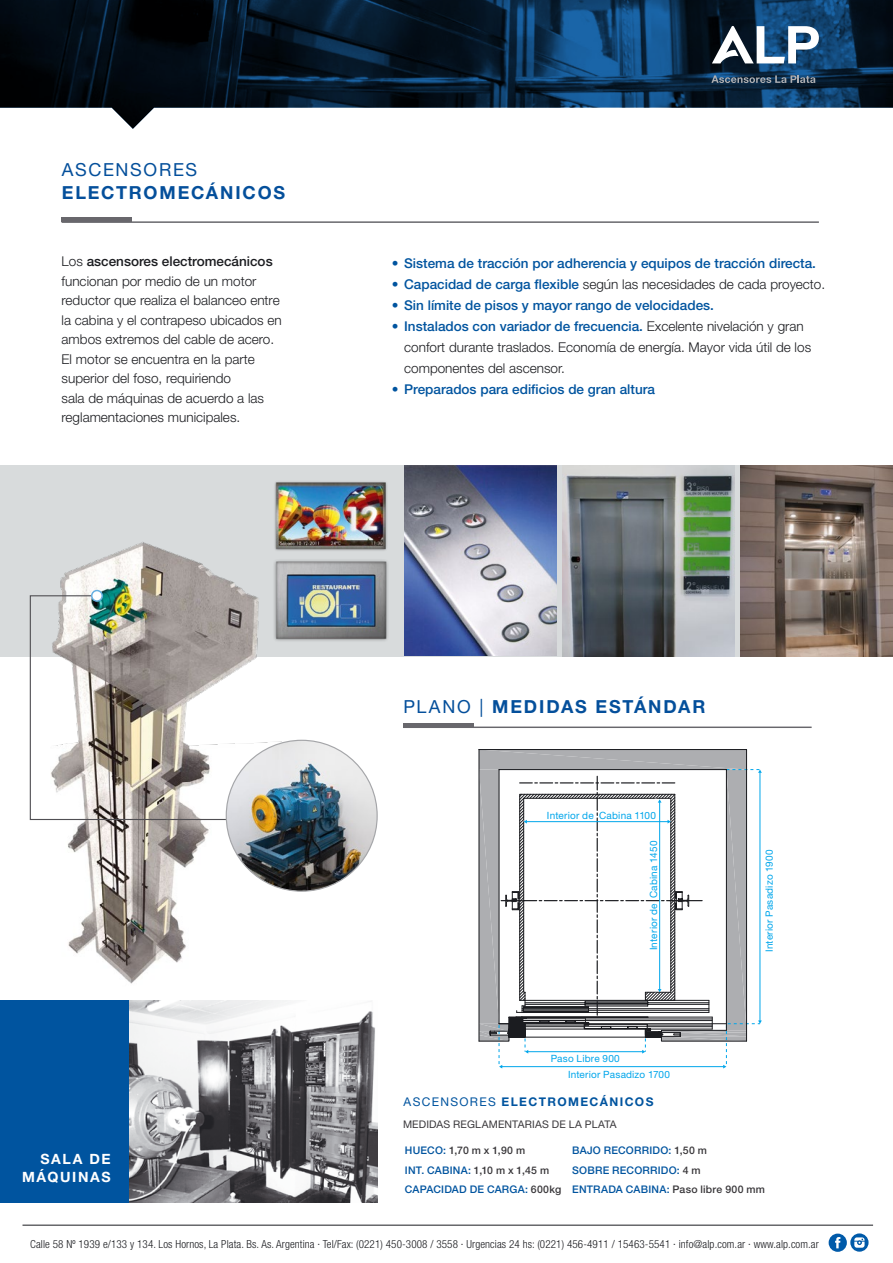
<style>
.page{position:relative;width:893px;height:1263px;background:#fff}
.page>*{position:absolute;margin:0;border:0;box-sizing:border-box;transform-origin:0 0}
.t1{font:700 18px "Helvetica Neue LT Pro";letter-spacing:.105em;color:#044f9b}
.t2{font:18px "Helvetica Neue LT Pro";letter-spacing:.09em;color:#044f9b}
.t3{font:700 14.1px/18px "Helvetica Neue LT Pro";letter-spacing:.115em;color:#fff;text-align:right}
.t4{font:300 13.5px/19.5px "Helvetica Neue LT Pro";color:#1b1c20}
.t5{font:500 13.5px "Helvetica Neue LT Pro";color:#00549f}
.t6{font:700 12px "Helvetica Neue LT Pro";letter-spacing:.115em;color:#00549f}
.t7{font:300 condensed 11.1px "Helvetica Neue LT Pro";letter-spacing:.01em;color:#1b1c20}
.t8{font:500 10.5px/19.5px "Helvetica Neue LT Pro";letter-spacing:.02em;color:#00549f}
.t9{font:10.5px "Helvetica Neue LT Pro";letter-spacing:.015em;color:#39373a}
.t10{font:10.05px/15.3px "Helvetica Neue LT Pro";letter-spacing:.02em;color:#00a6eb}
.s1{font-weight:500}
.s2{font-weight:500;color:#00549f}
.s3{font-weight:400}
.s4{color:#39373a}
</style>
<div class="page">
<div style="left:0;top:465px;width:893px;height:191px;background:#d8dbdc"></div>
<img style="left:128px;top:1000px;width:249px;height:202px">
<svg style="left:0;top:0;width:893px;height:129px"></svg>
<hr style="left:62px;top:221px;width:757px;height:2px;background:#68676c">
<hr style="left:62px;top:218px;width:70px;height:4px;background:#68676c">
<hr style="left:403px;top:726px;width:409px;height:2px;background:#68676c">
<hr style="left:403px;top:723px;width:71px;height:4px;background:#68676c">
<div style="left:0;top:1000px;width:128px;height:202px;background:#00549f"></div>
<img style="left:741px;top:466px;width:152px;height:190px">
<img style="left:562px;top:466px;width:173px;height:190px">
<img style="left:60px;top:542px;width:222px;height:442px">
<svg style="left:29px;top:595px;width:255px;height:226px"></svg>
<img style="left:226px;top:740px;width:151px;height:151px;border-radius:75px">
<div style="left:92px;top:590px;width:10px;height:11px;background:#fff;border-radius:50%"></div>
<div style="left:91px;top:590px;width:12px;height:12px;border:2px solid #68b1e2;border-radius:50%"></div>
<img style="left:271px;top:481px;width:116px;height:71px">
<img style="left:266px;top:552px;width:122px;height:96px">
<img style="left:405px;top:465px;width:151px;height:191px">
<svg style="left:478px;top:749px;width:284px;height:319px"></svg>
<svg style="left:711px;top:75px;width:104px;height:8px"></svg>
<svg style="left:712px;top:26px;width:107px;height:37px"></svg>
<hr style="left:23px;top:1225px;width:850px;height:1px;background:#1b1c20">
<svg style="left:829px;top:1233px;width:39px;height:19px"></svg>
<h1 class="t2" style="left:62px;top:159px;width:137px">ASCENSORES</h1>
<h1 class="t1" style="left:62px;top:181px;width:225px">ELECTROMECÁNICOS</h1>
<p class="t4" style="left:62px;top:251px;width:222px">Los <span class="s1">ascensores electromecánicos </span>funcionan por medio de un motor reductor que realiza el balanceo entre la cabina y el contrapeso ubicados en ambos extremos del cable de acero.<br>El motor se encuentra en la parte superior del foso, requiriendo<br>sala de máquinas de acuerdo a las reglamentaciones municipales.</p>
<p class="t5" style="left:392px;top:255px;width:426px">• Sistema de tracción por adherencia y equipos de tracción directa.</p>
<p class="t4" style="left:392px;top:274px;width:435px"><span class="s2">• Capacidad de carga flexible</span> según las necesidades de cada proyecto.</p>
<p class="t5" style="left:392px;top:297px;width:324px">• Sin límite de pisos y mayor rango de velocidades.</p>
<p class="t4" style="left:404px;top:315px;width:408px;line-height:21px;text-indent:-12px"><span class="s2">• Instalados con variador de frecuencia.</span> Excelente nivelación y gran confort durante traslados. Economía de energía. Mayor vida útil de los componentes del ascensor.</p>
<p class="t5" style="left:392px;top:381px;width:265px">• Preparados para edificios de gran altura</p>
<p class="t3" style="left:22px;top:1150px;width:90px">SALA DE<br>MÁQUINAS</p>
<h1 class="t1" style="left:403px;top:696px;width:304px"><span class="s3">PLANO |</span> MEDIDAS ESTÁNDAR</h1>
<p class="t10" style="left:547px;top:807px;width:111px">Interior de Cabina 1100</p>
<p class="t10" style="left:646px;top:950px;width:111px;rotate:-90deg">Interior de Cabina 1450</p>
<p class="t10" style="left:568px;top:1051px;width:103px;text-indent:-17px">Paso Libre 900<br>Interior Pasadizo 1700</p>
<p class="t6" style="left:404px;top:1094px;width:251px"><span class="s3">ASCENSORES</span> ELECTROMECÁNICOS</p>
<p class="t9" style="left:403px;top:1118px;width:215px">MEDIDAS REGLAMENTARIAS DE LA PLATA</p>
<p class="t10" style="left:762px;top:952px;width:104px;rotate:-90deg">Interior Pasadizo 1900</p>
<p class="t8" style="left:405px;top:1140px;width:158px">HUECO: <span class="s4">1,70 m x 1,90 m<br></span>INT. CABINA: <span class="s4">1,10 m x 1,45 m<br></span>CAPACIDAD DE CARGA: <span class="s4">600kg</span></p>
<p class="t8" style="left:572px;top:1140px;width:194px">BAJO RECORRIDO: <span class="s4">1,50 m<br></span>SOBRE RECORRIDO: <span class="s4">4 m<br></span>ENTRADA CABINA: <span class="s4">Paso libre 900 mm</span></p>
<p class="t7" style="left:30px;top:1237px;width:790px">Calle 58 Nº 1939 e/133 y 134. Los Hornos, La Plata. Bs. As. Argentina · Tel/Fax: (0221) 450-3008 / 3558 · Urgencias 24 hs: (0221) 456-4911 / 15463-5541 · info@alp.com.ar · www.alp.com.ar</p>
</div>
